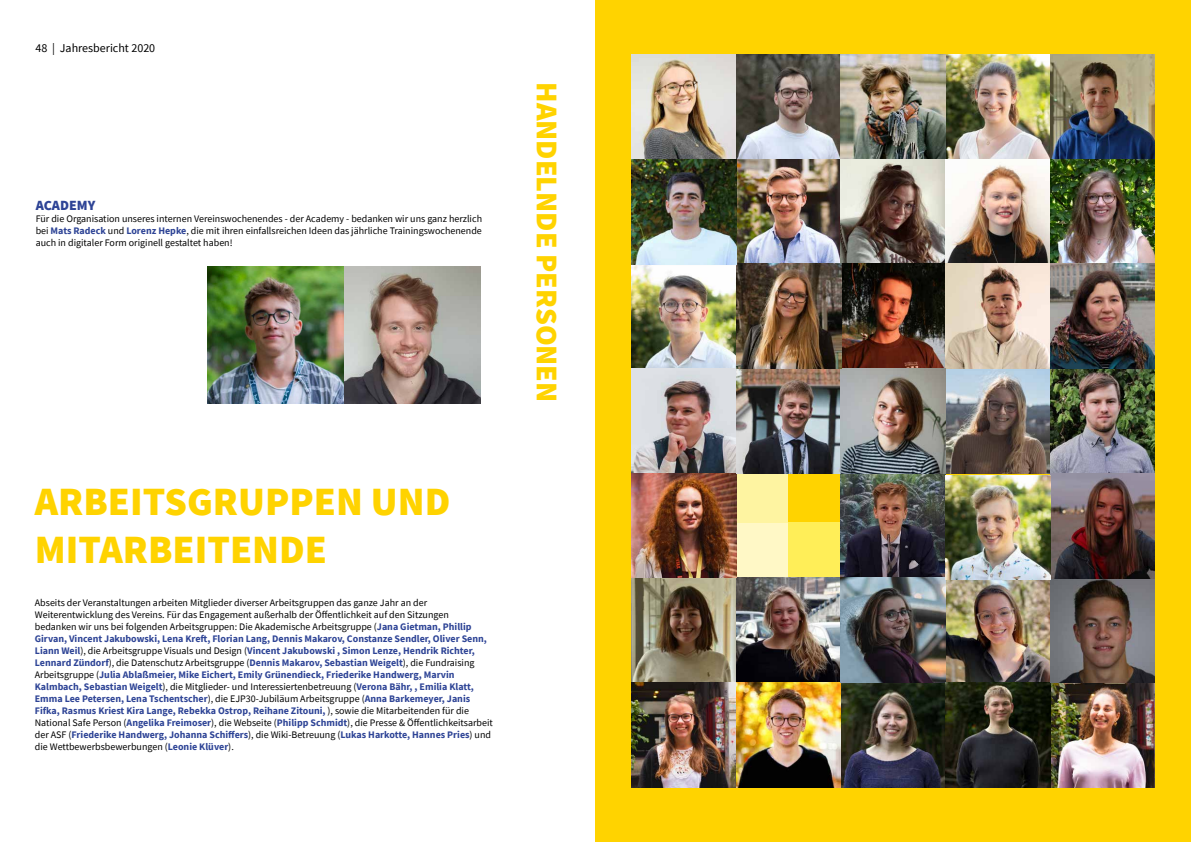
<style>
.page{position:relative;width:1191px;height:842px;background:#fff}
.page>*{position:absolute;margin:0;border:0;box-sizing:border-box;transform-origin:0 0}
.t1{font:900 40px/48px "Source Sans Pro";color:#ffd300}
.t2{font:900 30px "Source Sans Pro";color:#ffd300}
.t3{font:900 14px "Source Sans Pro";color:#2e4496}
.t4{font:12px "Source Sans Pro";color:#000}
.t5{font:10px/12px "Source Sans Pro";color:#000}
.s1{font-weight:700;color:#2e4496}
</style>
<div class="page">
<img style="left:208px;top:266px;width:273px;height:137px">
<div style="left:595px;top:0;width:596px;height:842px;background:#ffd300"></div>
<div style="left:788px;top:523px;width:122px;height:120px;background:#ffee58"></div>
<div style="left:666px;top:523px;width:122px;height:120px;background:#fff8c6"></div>
<div style="left:666px;top:403px;width:122px;height:120px;background:#fef4a1"></div>
<img style="left:631px;top:55px;width:524px;height:104px">
<img style="left:736px;top:159px;width:419px;height:315px">
<img style="left:631px;top:160px;width:105px;height:418px">
<img style="left:841px;top:473px;width:104px;height:105px">
<img style="left:631px;top:578px;width:419px;height:209px">
<img style="left:736px;top:369px;width:105px;height:104px">
<img style="left:1050px;top:683px;width:105px;height:104px">
<img style="left:1050px;top:159px;width:105px;height:105px">
<img style="left:736px;top:683px;width:105px;height:104px">
<img style="left:841px;top:578px;width:104px;height:105px">
<svg style="left:1050px;top:578px;width:105px;height:105px;background:#6b5f5b"></svg>
<img style="left:1050px;top:474px;width:105px;height:104px">
<img style="left:945px;top:475px;width:105px;height:105px">
<p class="t4" style="left:35px;top:41px;width:121px">48 | Jahresbericht 2020</p>
<h3 class="t3" style="left:36px;top:196px;width:61px">ACADEMY</h3>
<p class="t5" style="left:36px;top:213px;width:448px;text-align:justify">Für die Organisation unseres internen Vereinswochenendes - der Academy - bedanken wir uns ganz herzlich bei <span class="s1">Mats Radeck</span> und <span class="s1">Lorenz Hepke</span>, die mit ihren einfallsreichen Ideen das jährliche Trainingswochenende auch in digitaler Form originell gestaltet haben!</p>
<h1 class="t1" style="left:35px;top:477px;width:417px">ARBEITSGRUPPEN UND<br>MITARBEITENDE</h1>
<p class="t5" style="left:35px;top:596px;width:459px">Abseits der Veranstaltungen arbeiten Mitglieder diverser Arbeitsgruppen das ganze Jahr an der Weiterentwicklung des Vereins. Für das Engagement außerhalb der Öffentlichkeit auf den Sitzungen bedanken wir uns bei folgenden Arbeitsgruppen: Die Akademische Arbeitsgruppe (<span class="s1">Jana Gietman, Phillip Girvan, Vincent Jakubowski, Lena Kreft, Florian Lang, Dennis Makarov, Constanze Sendler, Oliver Senn, Liann Weil</span>), die Arbeitsgruppe Visuals und Design (<span class="s1">Vincent Jakubowski , Simon Lenze, Hendrik Richter, Lennard Zündorf</span>), die Datenschutz Arbeitsgruppe (<span class="s1">Dennis Makarov, Sebastian Weigelt</span>), die Fundraising Arbeitsgruppe (<span class="s1">Julia Ablaßmeier, Mike Eichert, Emily Grünendieck, Friederike Handwerg, Marvin Kalmbach, Sebastian Weigelt</span>), die Mitglieder- und Interessiertenbetreuung (<span class="s1">Verona Bähr, , Emilia Klatt, Emma Lee Petersen, Lena Tschentscher</span>), die EJP30-Jubiläum Arbeitsgruppe (<span class="s1">Anna Barkemeyer, Janis Fifka, Rasmus Kriest Kira Lange, Rebekka Ostrop, Reihane Zitouni,</span> ), sowie die Mitarbeitenden für die National Safe Person (<span class="s1">Angelika Freimoser</span>), die Webseite (<span class="s1">Philipp Schmidt</span>), die Presse &amp; Öffentlichkeitsarbeit der ASF (<span class="s1">Friederike Handwerg, Johanna Schiffers</span>), die Wiki-Betreuung (<span class="s1">Lukas Harkotte, Hannes Pries</span>) und die Wettbewerbsbewerbungen (<span class="s1">Leonie Klüver</span>).</p>
<h2 class="t2" style="left:567px;top:82px;width:322px;rotate:90deg">HANDELNDE PERSONEN</h2>
</div>
